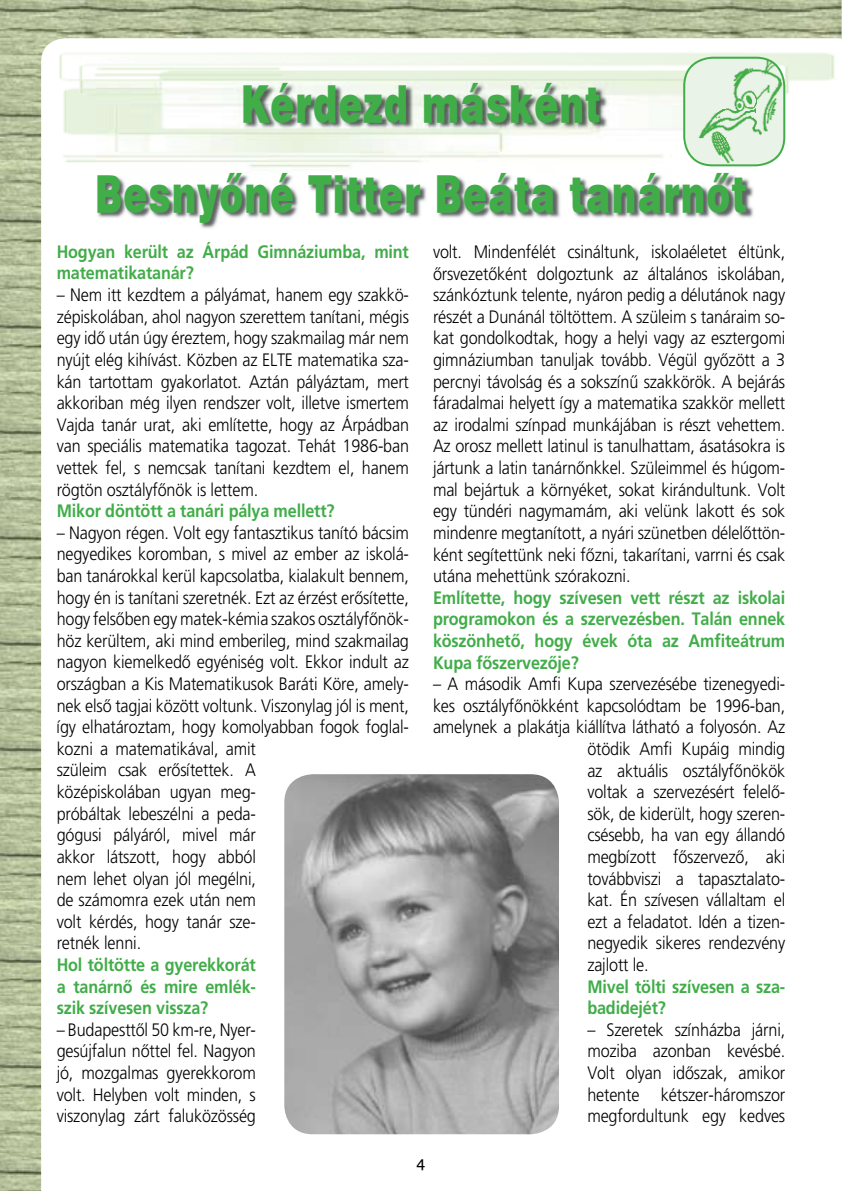
<style>
.page{position:relative;width:842px;height:1191px;background:#fff}
.page>*{position:absolute;margin:0;border:0;box-sizing:border-box;transform-origin:0 0}
.t1{font:900 50px/90px "Swiss 721";letter-spacing:.03em;color:#41ad49;text-align:center;scale:.72 1}
.t2{font:300 18px/21.6px "Frutiger Alt";letter-spacing:-.01em;color:#000;text-align:justify;scale:.9 1}
.t3{font:700 18px/21.6px "Frutiger Alt";letter-spacing:-.01em;color:#41ad49;scale:.9 1}
.t4{font:16px "Swiss 721";color:#000}
</style>
<div class="page">
<img style="left:0;top:0;width:841px;height:69px">
<img style="left:0;top:69px;width:60px;height:1122px">
<img style="left:841px;top:0;width:1px;height:38px">
<img style="left:60px;top:52px;width:781px;height:115px">
<img style="left:97px;top:83px;width:657px;height:146px">
<img style="left:284px;top:774px;width:275px;height:360px;border-radius:28px">
<svg style="left:683px;top:57px;width:102px;height:109px;background:#cbe5c9"></svg>
<h1 class="t1" style="left:95px;top:59px;width:907px">Kérdezd másként<br>Besnyôné Titter Beáta tanárnôt</h1>
<p class="t3" style="left:57px;top:241px;width:393px">Hogyan került az Árpád Gimnáziumba, mint matematikatanár?</p>
<p class="t2" style="left:57px;top:284px;width:393px">– Nem itt kezdtem a pályámat, hanem egy szakkö&shy;zépiskolában, ahol nagyon szerettem tanítani, mégis egy idô után úgy éreztem, hogy szakmailag már nem nyújt elég kihívást. Közben az ELTE matematika sza&shy;kán tartottam gyakorlatot. Aztán pályáztam, mert akkoriban még ilyen rendszer volt, illetve ismertem Vajda tanár urat, aki említette, hogy az Árpádban van speciális matematika tagozat. Tehát 1986-ban vettek fel, s nemcsak tanítani kezdtem el, hanem rögtön osztályfônök is lettem.</p>
<p class="t3" style="left:57px;top:500px;width:310px">Mikor döntött a tanári pálya mellett?</p>
<p class="t2" style="left:57px;top:522px;width:393px;text-align:left">– Nagyon régen. Volt egy fantasztikus tanító bácsim negyedikes koromban, s mivel az ember az iskolá&shy;ban tanárokkal kerül kapcsolatba, kialakult bennem, hogy én is tanítani szeretnék. Ezt az érzést erôsítette, hogy felsôben egy matek-kémia szakos osztályfônök&shy;höz kerültem, aki mind emberileg, mind szakmailag nagyon kiemelkedô egyéniség volt. Ekkor indult az országban a Kis Matematikusok Baráti Köre, amely&shy;nek elsô tagjai között voltunk. Viszonylag jól is ment, így elhatároztam, hogy komolyabban fogok foglal&shy;kozni a matematikával, amit<br>szüleim csak erôsítettek. A<br>középiskolában ugyan meg-<br>próbáltak lebeszélni a peda-<br>gógusi pályáról, mivel már<br>akkor látszott, hogy abból<br>nem lehet olyan jól megélni,<br>de számomra ezek után nem<br>volt kérdés, hogy tanár sze-<br>retnék lenni.</p>
<p class="t3" style="left:57px;top:953px;width:223px;text-align:justify">Hol töltötte a gyerekkorát a tanárnô és mire emlék&shy;szik szívesen vissza?</p>
<p class="t2" style="left:57px;top:1018px;width:223px">– Budapesttôl 50 km-re, Nyer&shy;gesújfalun nôttel fel. Nagyon jó, mozgalmas gyerekkorom volt. Helyben volt minden, s viszonylag zárt faluközösség</p>
<p class="t2" style="left:433px;top:241px;width:393px">volt. Mindenfélét csináltunk, iskolaéletet éltünk, ôrsvezetôként dolgoztunk az általános iskolában, szánkóztunk telente, nyáron pedig a délutánok nagy részét a Dunánál töltöttem. A szüleim s tanáraim so&shy;kat gondolkodtak, hogy a helyi vagy az esztergomi gimnáziumban tanuljak tovább. Végül gyôzött a 3 percnyi távolság és a sokszínû szakkörök. A bejárás fáradalmai helyett így a matematika szakkör mellett az irodalmi színpad munkájában is részt vehettem.<br>Az orosz mellett latinul is tanulhattam, ásatásokra is jártunk a latin tanárnônkkel. Szüleimmel és húgom&shy;mal bejártuk a környéket, sokat kirándultunk. Volt egy tündéri nagymamám, aki velünk lakott és sok mindenre megtanított, a nyári szünetben délelôttön&shy;ként segítettünk neki fôzni, takarítani, varrni és csak utána mehettünk szórakozni.</p>
<p class="t3" style="left:433px;top:586px;width:393px;text-align:justify">Említette, hogy szívesen vett részt az iskolai programokon és a szervezésben. Talán ennek köszönhetô, hogy évek óta az Amfiteátrum Kupa fôszervezôje?</p>
<p class="t2" style="left:433px;top:673px;width:393px">– A második Amfi Kupa szervezésébe tizenegyedi-</p>
<p class="t2" style="left:433px;top:694px;width:393px">kes osztályfônökként kapcsolódtam be 1996-ban,</p>
<p class="t2" style="left:433px;top:716px;width:393px">amelynek a plakátja kiállítva látható a folyosón. Az</p>
<p class="t2" style="left:587px;top:738px;width:221px">ötödik Amfi Kupáig mindig</p>
<p class="t2" style="left:587px;top:759px;width:221px">az aktuális osztályfônökök</p>
<p class="t2" style="left:587px;top:781px;width:221px">voltak a szervezésért felelô-</p>
<p class="t2" style="left:587px;top:802px;width:221px">sök, de kiderült, hogy szeren-</p>
<p class="t2" style="left:587px;top:824px;width:221px">csésebb, ha van egy állandó</p>
<p class="t2" style="left:587px;top:846px;width:221px">megbízott fôszervezô, aki</p>
<p class="t2" style="left:587px;top:867px;width:221px">továbbviszi a tapasztalato-</p>
<p class="t2" style="left:587px;top:889px;width:221px">kat. Én szívesen vállaltam el</p>
<p class="t2" style="left:587px;top:910px;width:221px">ezt a feladatot. Idén a tizen-</p>
<p class="t2" style="left:587px;top:932px;width:221px">negyedik sikeres rendezvény</p>
<p class="t2" style="left:587px;top:954px;width:70px">zajlott le.</p>
<p class="t3" style="left:587px;top:975px;width:221px">Mivel tölti szívesen a sza&shy;badidejét?</p>
<p class="t2" style="left:587px;top:1018px;width:221px">– Szeretek színházba járni, moziba azonban kevésbé.<br>Volt olyan idôszak, amikor hetente kétszer-háromszor megfordultunk egy kedves</p>
<p class="t4" style="left:417px;top:1155px;width:10px">4</p>
</div>
